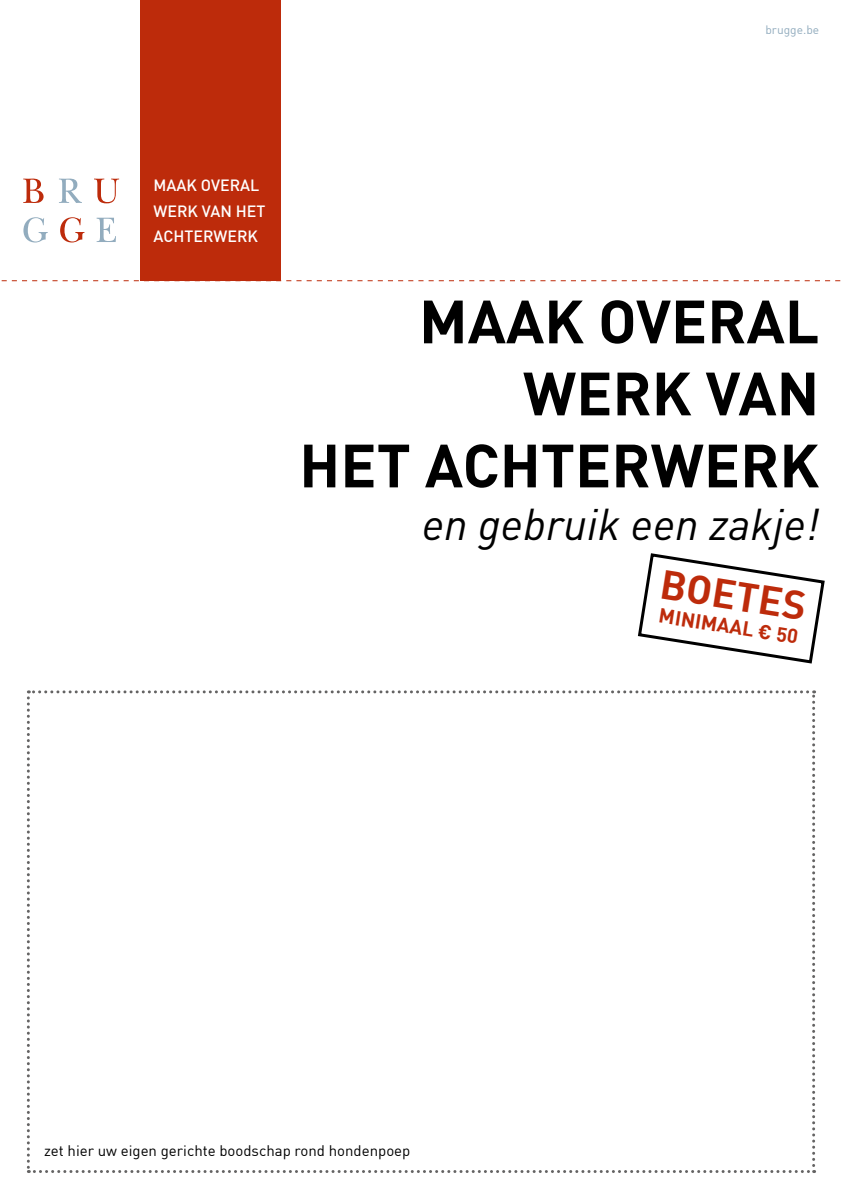
<style>
.page{position:relative;width:842px;height:1191px;background:#fff}
.page>*{position:absolute;margin:0;border:0;box-sizing:border-box;transform-origin:0 0}
.t1{font:700 60px/72px "DIN";color:#000;text-align:right}
.t2{font:italic 44px "DIN";color:#000}
.t3{font:700 40px "DIN";color:#bd2b0b}
.t4{font:700 20px "DIN";color:#bd2b0b}
.t5{font:500 16px/25.7px "DIN Offc Pro";color:#fff}
.t6{font:15px "DIN Offc Pro";color:#000}
.t7{font:12px "DIN";color:#92acbe}
</style>
<div class="page">
<svg style="left:23px;top:178px;width:21px;height:25px"></svg>
<svg style="left:59px;top:179px;width:23px;height:24px"></svg>
<svg style="left:94px;top:179px;width:25px;height:24px"></svg>
<svg style="left:23px;top:217px;width:25px;height:25px"></svg>
<svg style="left:60px;top:217px;width:24px;height:25px"></svg>
<svg style="left:97px;top:218px;width:19px;height:24px"></svg>
<div style="left:140px;top:0;width:141px;height:281px;background:#bd2b0b"></div>
<svg style="left:637px;top:553px;width:188px;height:111px"></svg>
<svg style="left:1px;top:280px;width:840px;height:1px"></svg>
<svg style="left:27px;top:690px;width:788px;height:483px"></svg>
<p class="t7" style="left:765px;top:22px;width:55px">brugge.be</p>
<p class="t5" style="left:153px;top:170px;width:113px">MAAK OVERAL<br>WERK VAN HET<br>ACHTERWERK</p>
<h1 class="t1" style="left:299px;top:283px;width:522px">MAAK OVERAL<br>WERK VAN<br>HET ACHTERWERK</h1>
<h2 class="t2" style="left:422px;top:497px;width:399px">en gebruik een zakje!</h2>
<h3 class="t3" style="left:665px;top:557px;width:148px;rotate:9deg">BOETES</h3>
<h3 class="t4" style="left:661px;top:602px;width:142px;rotate:9deg">MINIMAAL € 50</h3>
<p class="t6" style="left:44px;top:1138px;width:368px">zet hier uw eigen gerichte boodschap rond hondenpoep</p>
</div>
